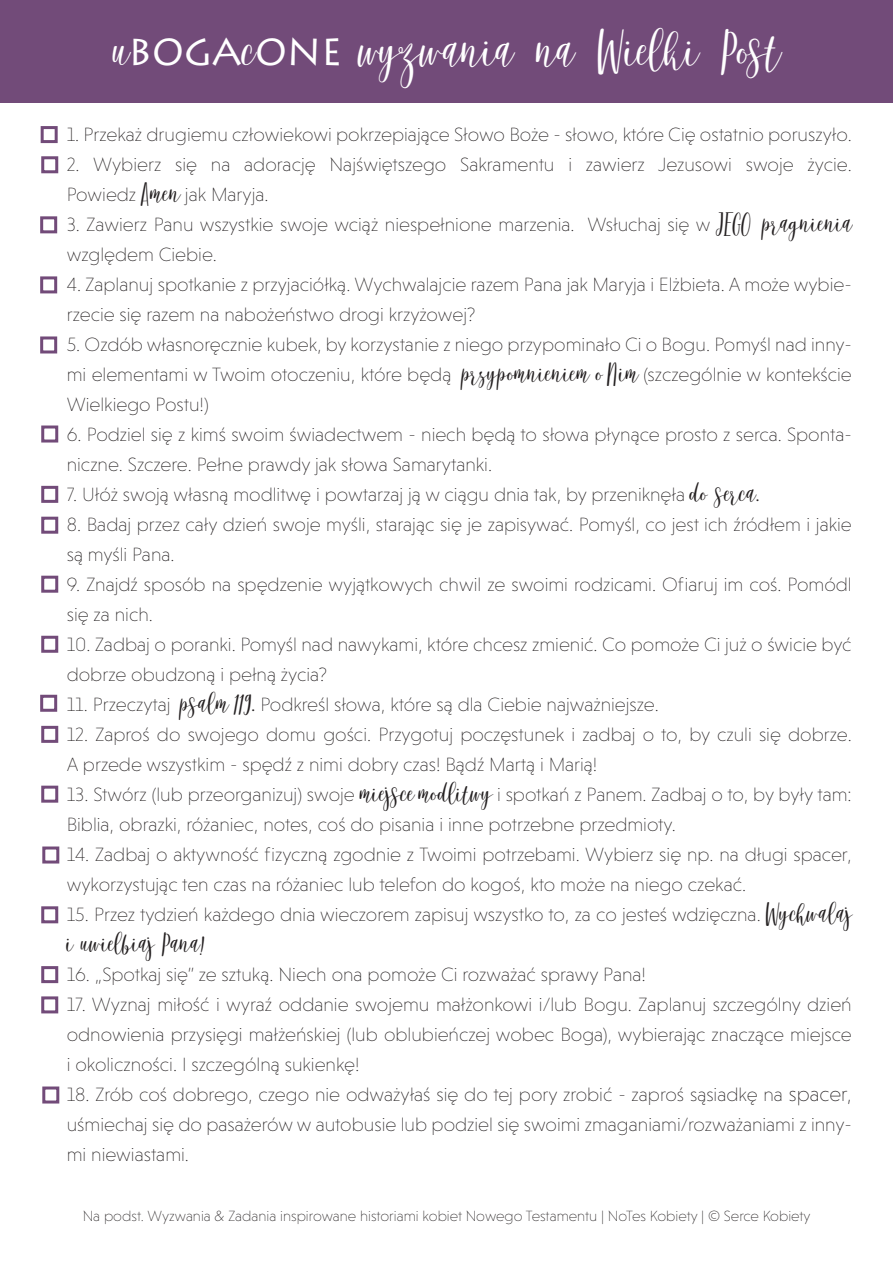
<style>
.page{position:relative;width:893px;height:1263px;background:#fff}
.page>*{position:absolute;margin:0;border:0;box-sizing:border-box;transform-origin:0 0}
.t1{font:37.5px "Sarinah Script";color:#fff}
.t2{font:200 19.5px/30px "Niveau Grotesk";color:#231f20}
.t3{font:200 15px "Niveau Grotesk";color:#231f20}
.s1{font-family:"Lithos Pro"}
.s2{font-family:"Sarinah Script";font-weight:400}
.s3{font-weight:300}
.s4{font-size:21px}
</style>
<div class="page">
<div style="left:0;top:0;width:893px;height:102px;background:#724b79"></div>
<div style="left:41px;top:126px;width:17px;height:17px;border:3px solid #724b79"></div>
<div style="left:41px;top:156px;width:17px;height:17px;border:3px solid #724b79"></div>
<div style="left:40px;top:216px;width:17px;height:17px;border:3px solid #724b79"></div>
<div style="left:40px;top:276px;width:17px;height:17px;border:3px solid #724b79"></div>
<div style="left:40px;top:336px;width:17px;height:17px;border:3px solid #724b79"></div>
<div style="left:41px;top:425px;width:17px;height:17px;border:3px solid #724b79"></div>
<div style="left:41px;top:486px;width:17px;height:17px;border:3px solid #724b79"></div>
<div style="left:41px;top:517px;width:17px;height:17px;border:3px solid #724b79"></div>
<div style="left:41px;top:576px;width:17px;height:17px;border:3px solid #724b79"></div>
<div style="left:41px;top:636px;width:17px;height:17px;border:3px solid #724b79"></div>
<div style="left:40px;top:695px;width:17px;height:17px;border:3px solid #724b79"></div>
<div style="left:41px;top:726px;width:17px;height:17px;border:3px solid #724b79"></div>
<div style="left:41px;top:786px;width:17px;height:17px;border:3px solid #724b79"></div>
<div style="left:42px;top:846px;width:17px;height:17px;border:3px solid #724b79"></div>
<div style="left:41px;top:906px;width:17px;height:17px;border:3px solid #724b79"></div>
<div style="left:41px;top:966px;width:17px;height:17px;border:3px solid #724b79"></div>
<div style="left:41px;top:996px;width:17px;height:17px;border:3px solid #724b79"></div>
<div style="left:42px;top:1086px;width:17px;height:17px;border:3px solid #724b79"></div>
<p class="t1" style="left:113px;top:30px;width:669px">u<span class="s1">BOGA</span>c<span class="s1">ONE</span> wyzwania na Wielki Post</p>
<p class="t2" style="left:67px;top:119px;width:786px">1. Przekaż drugiemu człowiekowi pokrzepiające Słowo Boże - słowo, które Cię ostatnio poruszyło.</p>
<p class="t2" style="left:67px;top:149px;width:786px">2. Wybierz się na adorację Najświętszego Sakramentu i zawierz Jezusowi swoje życie.<br>Powiedz <span class="s2">Amen</span> jak Maryja.</p>
<p class="t2" style="left:67px;top:209px;width:786px">3. Zawierz Panu wszystkie swoje wciąż niespełnione marzenia. Wsłuchaj się w <span class="s2">JEGO pragnienia </span>względem Ciebie.</p>
<p class="t2" style="left:67px;top:269px;width:786px">4. Zaplanuj spotkanie z przyjaciółką. Wychwalajcie razem Pana jak Maryja i Elżbieta. A może wybie&shy;rzecie się razem na nabożeństwo drogi krzyżowej?</p>
<p class="t2" style="left:67px;top:329px;width:786px;text-align:justify">5. Ozdób własnoręcznie kubek, by korzystanie z niego przypominało Ci o Bogu. Pomyśl nad inny&shy;mi elementami w Twoim otoczeniu, które będą <span class="s2">przypomnieniem o Nim</span> (szczególnie w kontekście Wielkiego Postu!)</p>
<p class="t2" style="left:67px;top:419px;width:786px">6. Podziel się z kimś swoim świadectwem - niech będą to słowa płynące prosto z serca. Sponta&shy;niczne. Szczere. Pełne prawdy jak słowa Samarytanki.</p>
<p class="t2" style="left:67px;top:479px;width:695px">7. Ułóż swoją własną modlitwę i powtarzaj ją w ciągu dnia tak, by przeniknęła <span class="s2">do serca</span><span class="s3">.</span></p>
<p class="t2" style="left:67px;top:509px;width:786px">8. Badaj przez cały dzień swoje myśli, starając się je zapisywać. Pomyśl, co jest ich źródłem i jakie są myśli Pana.</p>
<p class="t2" style="left:67px;top:569px;width:786px">9. Znajdź sposób na spędzenie wyjątkowych chwil ze swoimi rodzicami. Ofiaruj im coś. Pomódl się za nich.</p>
<p class="t2" style="left:67px;top:629px;width:786px">10. Zadbaj o poranki. Pomyśl nad nawykami, które chcesz zmienić. Co pomoże Ci już o świcie być dobrze obudzoną i pełną życia?</p>
<p class="t2" style="left:67px;top:689px;width:594px">11. Przeczytaj <span class="s2">psalm 119</span><span class="s3">.</span> Podkreśl słowa, które są dla Ciebie najważniejsze.</p>
<p class="t2" style="left:67px;top:719px;width:786px">12. Zaproś do swojego domu gości. Przygotuj poczęstunek i zadbaj o to, by czuli się dobrze.<br>A przede wszystkim - spędź z nimi dobry czas! Bądź Martą i Marią!</p>
<p class="t2" style="left:67px;top:779px;width:786px">13. Stwórz (lub przeorganizuj) swoje <span class="s2">miejsce modlitwy</span> i spotkań z Panem. Zadbaj o to, by były tam:<br>Biblia, obrazki, różaniec, notes, coś do pisania i inne potrzebne przedmioty.</p>
<p class="t2" style="left:67px;top:839px;width:786px">14. Zadbaj o aktywność fizyczną zgodnie z Twoimi potrzebami. Wybierz się np. na długi spacer, wykorzystując ten czas na różaniec lub telefon do kogoś, kto może na niego czekać.</p>
<p class="t2" style="left:67px;top:899px;width:786px">15. Przez tydzień każdego dnia wieczorem zapisuj wszystko to, za co jesteś wdzięczna. <span class="s2">Wychwalaj i uwielbiaj Pana!</span></p>
<p class="t2" style="left:67px;top:959px;width:581px">16. „Spotkaj się” ze sztuką. Niech ona pomoże Ci rozważać sprawy Pana!</p>
<p class="t2" style="left:67px;top:989px;width:786px;text-align:justify">17. Wyznaj miłość i wyraź oddanie swojemu małżonkowi i/lub Bogu. Zaplanuj szczególny dzień odnowienia przysięgi małżeńskiej (lub oblubieńczej wobec Boga), wybierając znaczące miejsce i okoliczności. I szczególną sukienkę!</p>
<p class="t2" style="left:67px;top:1079px;width:786px;text-align:justify">18. Zrób coś dobrego, czego nie odważyłaś się do tej pory zrobić - zaproś sąsiadkę na <span class="s4">spacer, </span>uśmiechaj się do pasażerów w autobusie lub podziel się swoimi zmaganiami/rozważaniami z inny&shy;mi niewiastami.</p>
<p class="t3" style="left:83px;top:1207px;width:729px">Na podst. Wyzwania &amp; Zadania inspirowane historiami kobiet Nowego Testamentu | NoTes Kobiety | © Serce Kobiety</p>
</div>
